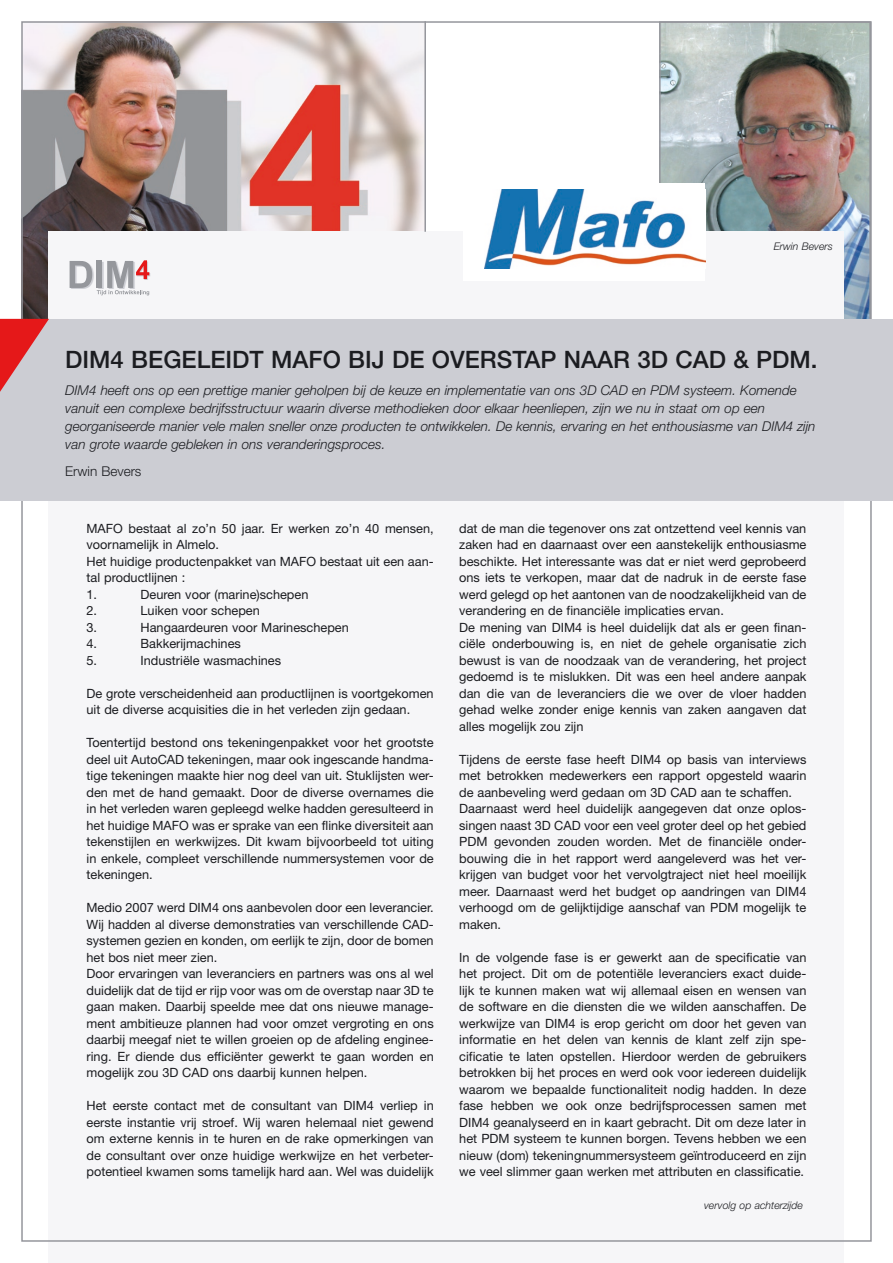
<style>
.page{position:relative;width:893px;height:1263px;background:#fff}
.page>*{position:absolute;margin:0;border:0;box-sizing:border-box;transform-origin:0 0}
.t1{font:700 37.8px "Arial";color:#cccdd3}
.t2{font:500 24px "Helvetica Neue";color:#1b1c20}
.t3{font:italic 300 13.5px/18px "Helvetica Neue";color:#1b1c20}
.t4{font:300 13.5px "Helvetica Neue";color:#1b1c20}
.t5{font:12.75px/16.5px "Helvetica Neue";color:#1b1c20}
.t6{font:italic 300 10.5px "Helvetica Neue";color:#1b1c20}
</style>
<div class="page">
<img style="left:662px;top:24px;width:206px;height:295px">
<img style="left:24px;top:24px;width:400px;height:295px">
<div style="left:49px;top:232px;width:795px;height:1031px;background:#f6f6f8"></div>
<svg style="left:70px;top:260px;width:79px;height:35px"></svg>
<div style="left:463px;top:183px;width:242px;height:98px;background:#fff"></div>
<img style="left:484px;top:189px;width:221px;height:80px">
<hr style="left:424px;top:21px;width:2px;height:211px;background:#95969c">
<div style="left:0;top:319px;width:893px;height:181px;background:#cccdd3"></div>
<svg style="left:0;top:319px;width:49px;height:73px"></svg>
<h1 class="t1" style="left:69px;top:255px;width:84px">DIM<sup>4</sup></h1>
<p class="t6" style="left:774px;top:240px;width:61px">Erwin Bevers</p>
<h2 class="t2" style="left:65px;top:345px;width:754px">DIM4 BEGELEIDT MAFO BIJ DE OVERSTAP NAAR 3D CAD &amp; PDM.</h2>
<p class="t3" style="left:65px;top:381px;width:752px">DIM4 heeft ons op een prettige manier geholpen bij de keuze en implementatie van ons 3D CAD en PDM systeem. Komende vanuit een complexe bedrijfsstructuur waarin diverse methodieken door elkaar heenliepen, zijn we nu in staat om op een georganiseerde manier vele malen sneller onze producten te ontwikkelen. De kennis, ervaring en het enthousiasme van DIM4 zijn van grote waarde gebleken in ons veranderingsproces.</p>
<p class="t4" style="left:65px;top:463px;width:78px">Erwin Bevers</p>
<p class="t5" style="left:87px;top:520px;width:349px">MAFO bestaat al zo’n 50 jaar. Er werken zo’n 40 mensen, voornamelijk in Almelo.<br>Het huidige productenpakket van MAFO bestaat uit een aan&shy;tal productlijnen :<br>1.</p>
<p class="t5" style="left:141px;top:586px;width:169px">Deuren voor (marine)schepen</p>
<p class="t5" style="left:87px;top:602px;width:12px">2.</p>
<p class="t5" style="left:141px;top:602px;width:121px">Luiken voor schepen</p>
<p class="t5" style="left:87px;top:619px;width:12px">3.</p>
<p class="t5" style="left:141px;top:619px;width:210px">Hangaardeuren voor Marineschepen</p>
<p class="t5" style="left:87px;top:635px;width:12px">4.</p>
<p class="t5" style="left:141px;top:635px;width:102px">Bakkerijmachines</p>
<p class="t5" style="left:87px;top:652px;width:12px">5.</p>
<p class="t5" style="left:141px;top:652px;width:142px">Industriële wasmachines</p>
<p class="t5" style="left:87px;top:685px;width:349px">De grote verscheidenheid aan productlijnen is voortgekomen uit de diverse acquisities die in het verleden zijn gedaan.</p>
<p class="t5" style="left:87px;top:734px;width:349px;text-align:justify">Toentertijd bestond ons tekeningenpakket voor het grootste deel uit AutoCAD tekeningen, maar ook ingescande handma&shy;tige tekeningen maakte hier nog deel van uit. Stuklijsten wer&shy;den met de hand gemaakt. Door de diverse overnames die in het verleden waren gepleegd welke hadden geresulteerd in het huidige MAFO was er sprake van een flinke diversiteit aan tekenstijlen en werkwijzes. Dit kwam bijvoorbeeld tot uiting in enkele, compleet verschillende nummersystemen voor de tekeningen.</p>
<p class="t5" style="left:87px;top:899px;width:349px">Medio 2007 werd DIM4 ons aanbevolen door een leverancier.<br>Wij hadden al diverse demonstraties van verschillende CAD&shy;systemen gezien en konden, om eerlijk te zijn, door de bomen het bos niet meer zien.<br>Door ervaringen van leveranciers en partners was ons al wel duidelijk dat de tijd er rijp voor was om de overstap naar 3D te gaan maken. Daarbij speelde mee dat ons nieuwe manage&shy;ment ambitieuze plannen had voor omzet vergroting en ons daarbij meegaf niet te willen groeien op de afdeling enginee&shy;ring. Er diende dus efficiënter gewerkt te gaan worden en mogelijk zou 3D CAD ons daarbij kunnen helpen.</p>
<p class="t5" style="left:87px;top:1097px;width:349px;text-align:justify">Het eerste contact met de consultant van DIM4 verliep in eerste instantie vrij stroef. Wij waren helemaal niet gewend om externe kennis in te huren en de rake opmerkingen van de consultant over onze huidige werkwijze en het verbeter&shy;potentieel kwamen soms tamelijk hard aan. Wel was duidelijk</p>
<p class="t5" style="left:459px;top:520px;width:349px">dat de man die tegenover ons zat ontzettend veel kennis van zaken had en daarnaast over een aanstekelijk enthousiasme beschikte. Het interessante was dat er niet werd geprobeerd ons iets te verkopen, maar dat de nadruk in de eerste fase werd gelegd op het aantonen van de noodzakelijkheid van de verandering en de financiële implicaties ervan.<br>De mening van DIM4 is heel duidelijk dat als er geen finan&shy;ciële onderbouwing is, en niet de gehele organisatie zich bewust is van de noodzaak van de verandering, het project gedoemd is te mislukken. Dit was een heel andere aanpak dan die van de leveranciers die we over de vloer hadden gehad welke zonder enige kennis van zaken aangaven dat alles mogelijk zou zijn</p>
<p class="t5" style="left:459px;top:751px;width:349px">Tijdens de eerste fase heeft DIM4 op basis van interviews met betrokken medewerkers een rapport opgesteld waarin de aanbeveling werd gedaan om 3D CAD aan te schaffen.<br>Daarnaast werd heel duidelijk aangegeven dat onze oplos&shy;singen naast 3D CAD voor een veel groter deel op het gebied PDM gevonden zouden worden. Met de financiële onder&shy;bouwing die in het rapport werd aangeleverd was het ver&shy;krijgen van budget voor het vervolgtraject niet heel moeilijk meer. Daarnaast werd het budget op aandringen van DIM4 verhoogd om de gelijktijdige aanschaf van PDM mogelijk te maken.</p>
<p class="t5" style="left:459px;top:949px;width:349px;text-align:justify">In de volgende fase is er gewerkt aan de specificatie van het project. Dit om de potentiële leveranciers exact duide&shy;lijk te kunnen maken wat wij allemaal eisen en wensen van de software en die diensten die we wilden aanschaffen. De werkwijze van DIM4 is erop gericht om door het geven van informatie en het delen van kennis de klant zelf zijn spe&shy;cificatie te laten opstellen. Hierdoor werden de gebruikers betrokken bij het proces en werd ook voor iedereen duidelijk waarom we bepaalde functionaliteit nodig hadden. In deze fase hebben we ook onze bedrijfsprocessen samen met DIM4 geanalyseerd en in kaart gebracht. Dit om deze later in het PDM systeem te kunnen borgen. Tevens hebben we een nieuw (dom) tekeningnummersysteem geïntroduceerd en zijn we veel slimmer gaan werken met attributen en classificatie.</p>
<p class="t6" style="left:704px;top:1199px;width:100px">vervolg op achterzijde</p>
</div>
